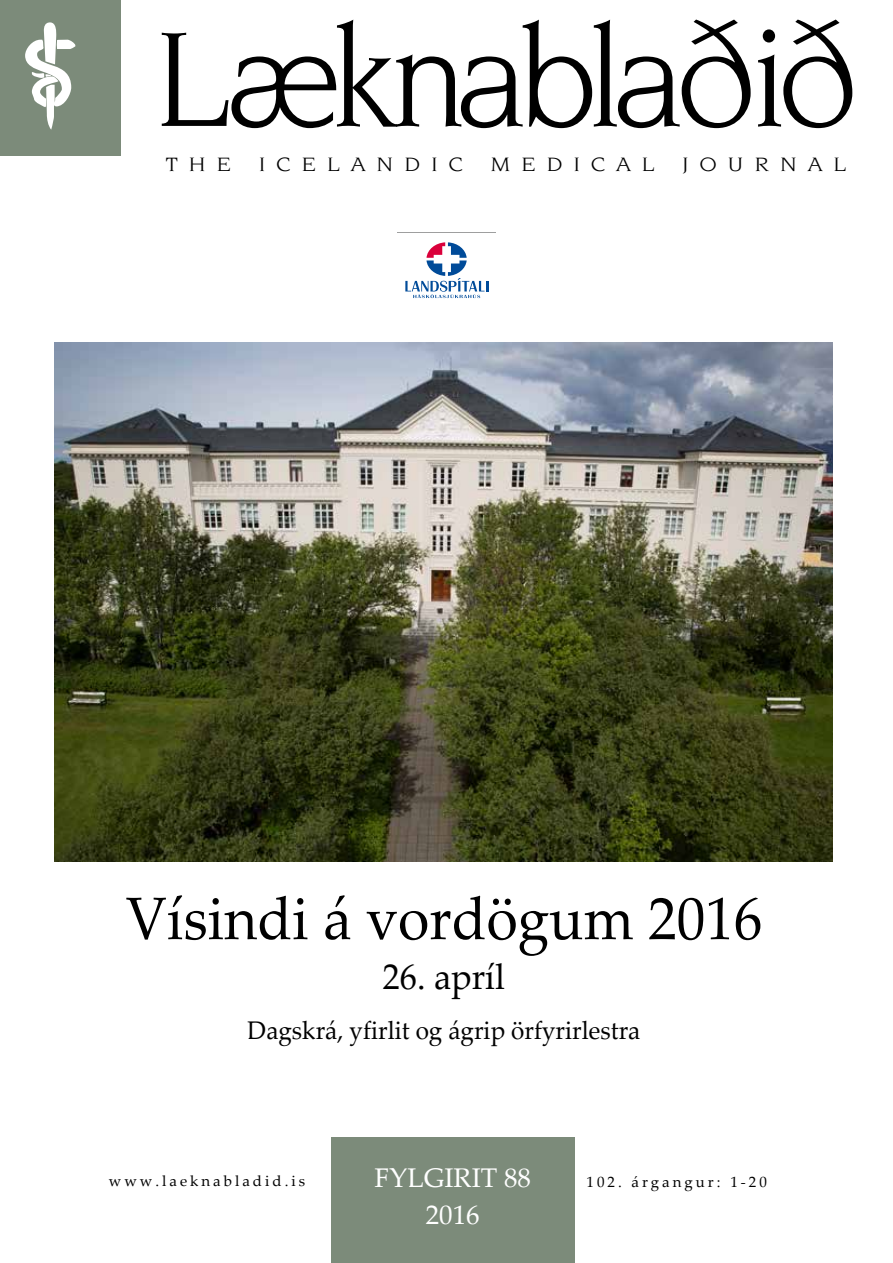
<style>
.page{position:relative;width:893px;height:1263px;background:#fff}
.page>*{position:absolute;margin:0;border:0;box-sizing:border-box;transform-origin:0 0}
.t1{font:145.5px "Novarese Std";letter-spacing:-.07em;color:#000}
.t2{font:60px "Palatino Linotype";color:#000;scale:.95 1}
.t3{font:36px "Palatino Linotype";color:#000;scale:.95 1}
.t4{font:27px/37.5px "Palatino Linotype";color:#fff;text-align:center}
.t5{font:25.5px "Palatino Linotype";color:#000;scale:.95 1}
.t6{font:21px "Novarese Std";letter-spacing:.44em;color:#000;scale:1.15 1}
.t7{font:15px "Palatino Linotype";letter-spacing:.2em;color:#000}
</style>
<div class="page">
<div style="left:0;top:0;width:121px;height:155px;background:#7c8b7a"></div>
<svg style="left:25px;top:22px;width:50px;height:108px"></svg>
<div style="left:331px;top:1137px;width:243px;height:126px;background:#7c8b7a"></div>
<svg style="left:405px;top:242px;width:83px;height:56px"></svg>
<img style="left:55px;top:342px;width:778px;height:519px">
<h1 class="t1" style="left:152px;top:0;width:708px">Læknablaðið</h1>
<h3 class="t6" style="left:166px;top:152px;width:58px">THE</h3>
<h3 class="t6" style="left:259px;top:152px;width:179px">ICELANDIC</h3>
<h3 class="t6" style="left:490px;top:152px;width:144px">MEDICAL</h3>
<h3 class="t6" style="left:682px;top:152px;width:144px">JOURNAL</h3>
<h2 class="t2" style="left:126px;top:876px;width:672px">Vísindi á vordögum 2016</h2>
<h3 class="t3" style="left:383px;top:951px;width:130px">26. apríl</h3>
<h3 class="t5" style="left:248px;top:1012px;width:415px">Dagskrá, yfirlit og ágrip örfyrirlestra</h3>
<h3 class="t4" style="left:374px;top:1158px;width:158px">FYLGIRIT 88<br>2016</h3>
<p class="t7" style="left:109px;top:1170px;width:198px">www.laeknabladid.is</p>
<p class="t7" style="left:586px;top:1171px;width:182px">102. árgangur: 1-20</p>
</div>
